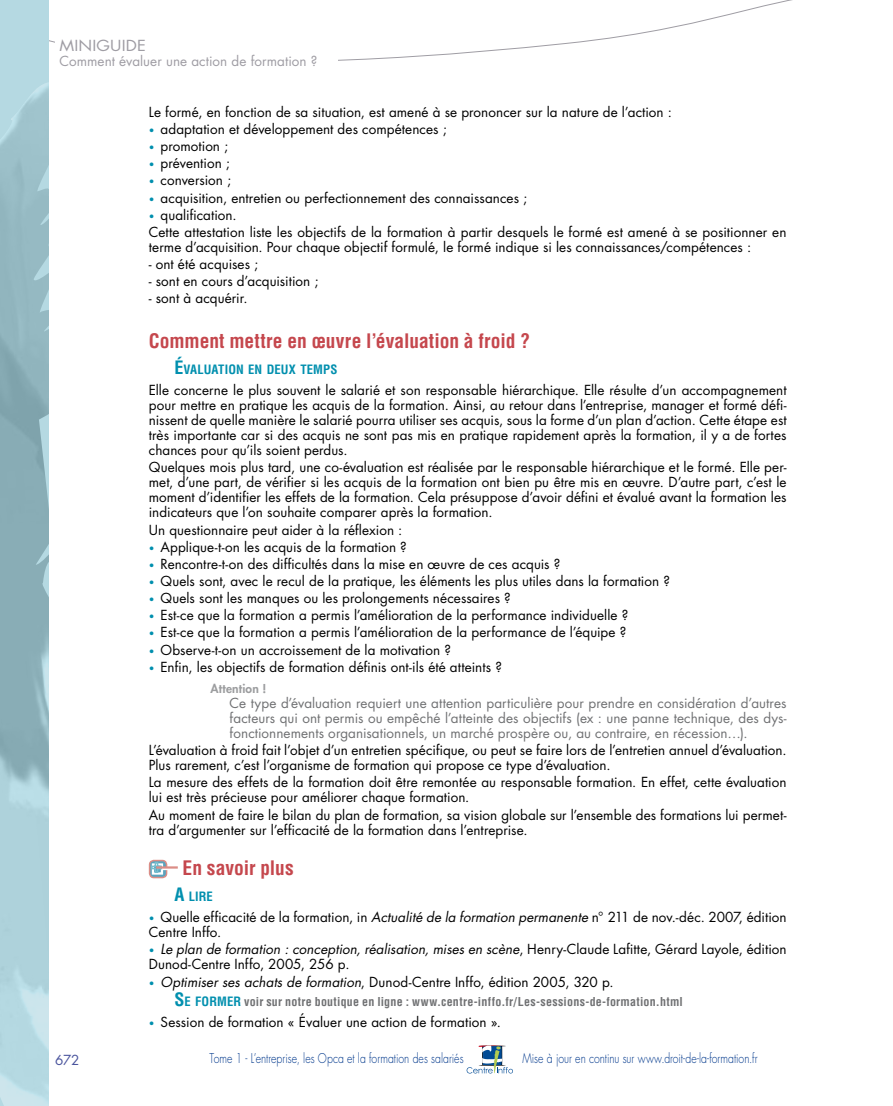
<style>
.page{position:relative;width:893px;height:1106px;background:#fff}
.page>*{position:absolute;margin:0;border:0;box-sizing:border-box;transform-origin:0 0}
.t1{font:700 condensed 19.5px "Helvetica";color:#c5474d}
.t2{font:14.85px "Futura";letter-spacing:.01em;color:#9f9da4;scale:1.11 1}
.t3{font:13.5px/15px "Futura";letter-spacing:.005em;color:#000}
.t4{font:13.5px/15px "Futura";letter-spacing:.005em;color:#707173;text-align:justify}
.t5{font:13.5px "Futura";letter-spacing:.005em;color:#9f9da4}
.t6{font:13.5px "Futura";color:#4a549d}
.t7{font:300 13.2px "Futura";color:#00388c;scale:.8 1}
.t8{font:700 condensed 12.6px "Helvetica";letter-spacing:.005em;color:#008fae}
.t9{font:700 condensed 12px "Helvetica";letter-spacing:.02em;color:#707173}
.t10{font:800 12px "Futura";letter-spacing:.02em;color:#9c9d9f}
.s1{font-size:9.75px;color:#008fae}
.s2{font-size:18px}
.s3{font-style:italic}
.s4{font-size:18px;color:#008fae}
.s5{font-size:12.6px;color:#008fae}
</style>
<div class="page">
<svg style="left:49px;top:0;width:744px;height:61px"></svg>
<div style="left:0;top:0;width:49px;height:1106px;background:#b5d9e2"></div>
<img style="left:0;top:83px;width:49px;height:1023px">
<svg style="left:467px;top:1045px;width:46px;height:28px"></svg>
<div style="left:55px;top:38px;width:283px;height:39px;background:#fff"></div>
<svg style="left:150px;top:860px;width:17px;height:17px"></svg>
<div style="left:149px;top:859px;width:18px;height:19px;border:2px solid #db8d86;border-radius:4px"></div>
<hr style="left:162px;top:867px;width:16px;height:3px;background:#fff">
<svg style="left:150px;top:861px;width:13px;height:12px"></svg>
<hr style="left:156px;top:866px;width:22px;height:2px;background:#db8d86">
<p class="t2" style="left:60px;top:36px;width:64px">Miniguide</p>
<p class="t5" style="left:60px;top:52px;width:259px">Comment évaluer une action de formation ?</p>
<p class="t3" style="left:149px;top:104px;width:525px">Le formé, en fonction de sa situation, est amené à se prononcer sur la nature de l’action :</p>
<p class="t3" style="left:149px;top:121px;width:300px"><span class="s1">•</span> adaptation et développement des compétences ;</p>
<p class="t3" style="left:149px;top:138px;width:81px"><span class="s1">•</span> promotion ;</p>
<p class="t3" style="left:149px;top:156px;width:83px"><span class="s1">•</span> prévention ;</p>
<p class="t3" style="left:149px;top:173px;width:84px"><span class="s1">•</span> conversion ;</p>
<p class="t3" style="left:149px;top:190px;width:380px"><span class="s1">•</span> acquisition, entretien ou perfectionnement des connaissances ;</p>
<p class="t3" style="left:149px;top:206px;width:639px;line-height:17.1px"><span class="s1">•</span> qualification.<br>Cette attestation liste les objectifs de la formation à partir desquels le formé est amené à se positionner en</p>
<p class="t3" style="left:149px;top:239px;width:604px">terme d’acquisition. Pour chaque objectif formulé, le formé indique si les connaissances/compétences :</p>
<p class="t3" style="left:149px;top:256px;width:111px">- ont été acquises ;</p>
<p class="t3" style="left:149px;top:273px;width:171px">- sont en cours d’acquisition ;</p>
<p class="t3" style="left:149px;top:290px;width:100px">- sont à acquérir.</p>
<h1 class="t1" style="left:149px;top:329px;width:383px">Comment mettre en œuvre l’évaluation à froid ?</h1>
<p class="t8" style="left:174px;top:362px;width:165px"><span class="s2">É</span>VALUATION EN DEUX TEMPS</p>
<p class="t3" style="left:149px;top:382px;width:639px;text-align:justify">Elle concerne le plus souvent le salarié et son responsable hiérarchique. Elle résulte d’un accompagnement pour mettre en pratique les acquis de la formation. Ainsi, au retour dans l’entreprise, manager et formé défi&shy;nissent de quelle manière le salarié pourra utiliser ses acquis, sous la forme d’un plan d’action. Cette étape est très importante car si des acquis ne sont pas mis en pratique rapidement après la formation, il y a de fortes chances pour qu’ils soient perdus.</p>
<p class="t3" style="left:149px;top:460px;width:639px;text-align:justify">Quelques mois plus tard, une co-évaluation est réalisée par le responsable hiérarchique et le formé. Elle per&shy;met, d’une part, de vérifier si les acquis de la formation ont bien pu être mis en œuvre. D’autre part, c’est le moment d’identifier les effets de la formation. Cela présuppose d’avoir défini et évalué avant la formation les indicateurs que l’on souhaite comparer après la formation.</p>
<p class="t3" style="left:149px;top:522px;width:255px">Un questionnaire peut aider à la réflexion :</p>
<p class="t3" style="left:149px;top:539px;width:260px"><span class="s1">•</span> Applique-t-on les acquis de la formation ?</p>
<p class="t3" style="left:149px;top:556px;width:413px"><span class="s1">•</span> Rencontre-t-on des difficultés dans la mise en œuvre de ces acquis ?</p>
<p class="t3" style="left:149px;top:573px;width:523px"><span class="s1">•</span> Quels sont, avec le recul de la pratique, les éléments les plus utiles dans la formation ?</p>
<p class="t3" style="left:149px;top:590px;width:363px"><span class="s1">•</span> Quels sont les manques ou les prolongements nécessaires ?</p>
<p class="t3" style="left:149px;top:607px;width:481px"><span class="s1">•</span> Est-ce que la formation a permis l’amélioration de la performance individuelle ?</p>
<p class="t3" style="left:149px;top:625px;width:479px"><span class="s1">•</span> Est-ce que la formation a permis l’amélioration de la performance de l’équipe ?</p>
<p class="t3" style="left:149px;top:642px;width:304px"><span class="s1">•</span> Observe-t-on un accroissement de la motivation ?</p>
<p class="t3" style="left:149px;top:659px;width:355px"><span class="s1">•</span> Enfin, les objectifs de formation définis ont-ils été atteints ?</p>
<p class="t10" style="left:210px;top:680px;width:57px">Attention !</p>
<p class="t4" style="left:230px;top:695px;width:559px">Ce type d’évaluation requiert une attention particulière pour prendre en considération d’autres facteurs qui ont permis ou empêché l’atteinte des objectifs (ex : une panne technique, des dys&shy;fonctionnements organisationnels, un marché prospère ou, au contraire, en récession…).</p>
<p class="t3" style="left:149px;top:742px;width:639px">L’évaluation à froid fait l’objet d’un entretien spécifique, ou peut se faire lors de l’entretien annuel d’évaluation.<br>Plus rarement, c’est l’organisme de formation qui propose ce type d’évaluation.</p>
<p class="t3" style="left:149px;top:774px;width:639px">La mesure des effets de la formation doit être remontée au responsable formation. En effet, cette évaluation lui est très précieuse pour améliorer chaque formation.</p>
<p class="t3" style="left:149px;top:807px;width:639px">Au moment de faire le bilan du plan de formation, sa vision globale sur l’ensemble des formations lui permet&shy;tra d’argumenter sur l’efficacité de la formation dans l’entreprise.</p>
<h1 class="t1" style="left:183px;top:856px;width:113px">En savoir plus</h1>
<p class="t8" style="left:174px;top:888px;width:40px"><span class="s2">A</span> LIRE</p>
<p class="t3" style="left:149px;top:909px;width:639px"><span class="s1">•</span> Quelle efficacité de la formation, in <span class="s3">Actualité de la formation permanente</span> n° 211 de nov.-déc. 2007, édition<br>Centre Inffo.</p>
<p class="t3" style="left:149px;top:941px;width:639px"><span class="s1">•</span> <span class="s3">Le plan de formation : conception, réalisation, mises en scène</span>, Henry-Claude Lafitte, Gérard Layole, édition<br>Dunod-Centre Inffo, 2005, 256 p.</p>
<p class="t3" style="left:149px;top:974px;width:466px"><span class="s1">•</span> <span class="s3">Optimiser ses achats de formation</span>, Dunod-Centre Inffo, édition 2005, 320 p.</p>
<p class="t9" style="left:174px;top:994px;width:510px"><span class="s4">S</span><span class="s5">E FORMER</span> voir sur notre boutique en ligne : www.centre-inffo.fr/Les-sessions-de-formation.html</p>
<p class="t3" style="left:149px;top:1014px;width:354px"><span class="s1">•</span> Session de formation « Évaluer une action de formation ».</p>
<p class="t6" style="left:55px;top:1051px;width:26px">672</p>
<p class="t7" style="left:210px;top:1049px;width:319px">Tome 1 - L’entreprise, les Opca et la formation des salariés</p>
<p class="t7" style="left:522px;top:1049px;width:295px">Mise à jour en continu sur www.droit-de-la-formation.fr</p>
</div>
